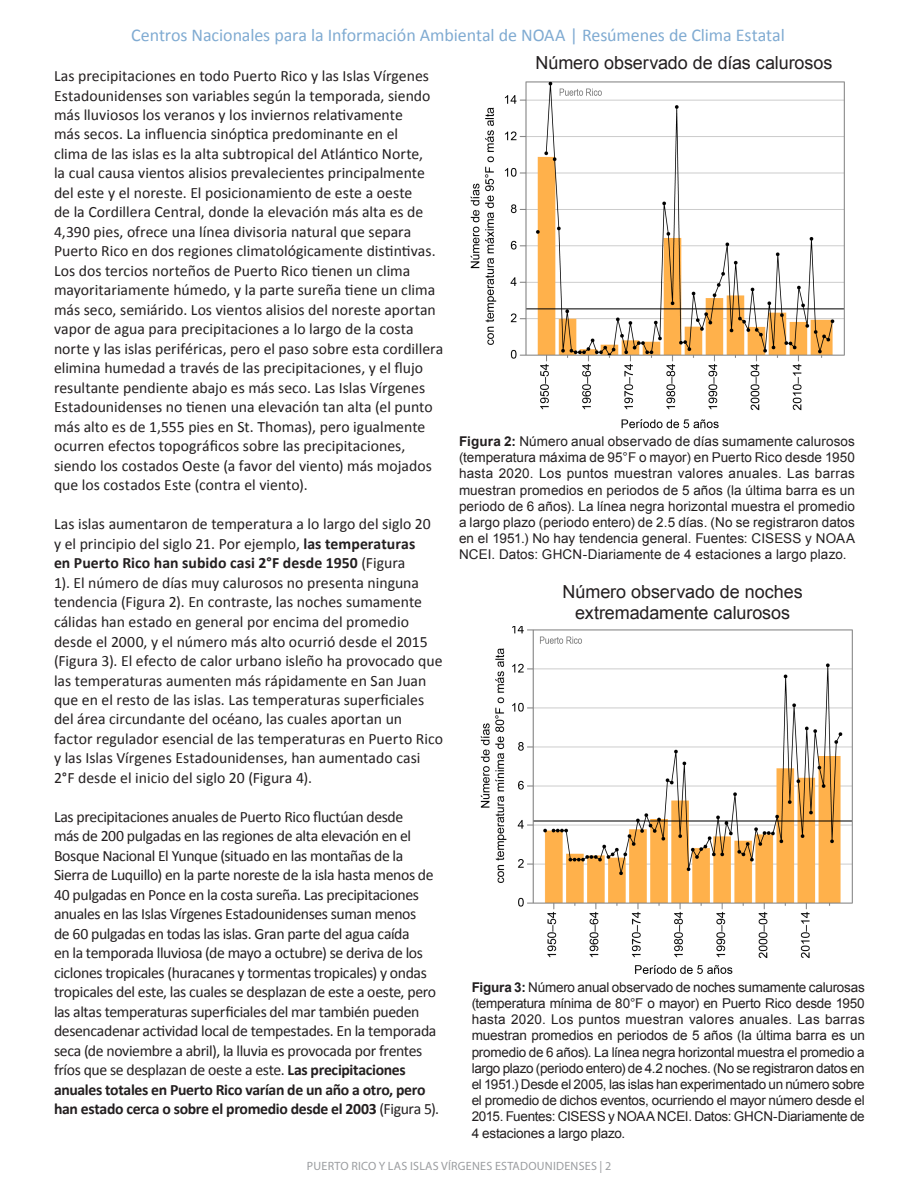
<style>
.page{position:relative;width:918px;height:1188px;background:#fff}
.page>*{position:absolute;margin:0;border:0;box-sizing:border-box;transform-origin:0 0}
.Title-Figure_BLACK{font:18px/21.6px "Arial";letter-spacing:-.005em;color:#231f20;text-align:center}
.t1{font:18px "Calibri";letter-spacing:-.005em;color:#80abd2}
.Body{font:15.75px/19.5px "Calibri";color:#231f20}
.Body_tight{font:15.75px/19.5px "Calibri";letter-spacing:-.025em;color:#231f20}
.Figure_Caption__tigh{font:13.5px/16.2px "Arial";letter-spacing:-.02em;color:#231f20;text-align:justify}
.Figure_Caption{font:13.5px/16.2px "Arial";letter-spacing:.01em;color:#231f20;text-align:justify}
.t2{font:12px "Myriad Pro";letter-spacing:.02em;color:#9b9da0}
.s1{font-weight:700}
</style>
<div class="page">
<img style="left:470px;top:81px;width:375px;height:348px">
<img style="left:480px;top:626px;width:372px;height:348px">
<p class="t1" style="left:131px;top:23px;width:655px">Centros Nacionales para la Información Ambiental de NOAA | Resúmenes de Clima Estatal</p>
<p class="Body" style="left:54px;top:66px;width:391px">Las precipitaciones en todo Puerto Rico y las Islas Vírgenes Estadounidenses son variables según la temporada, siendo más lluviosos los veranos y los inviernos relativamente<br>más secos. La influencia sinóptica predominante en el<br>clima de las islas es la alta subtropical del Atlántico Norte,<br>la cual causa vientos alisios prevalecientes principalmente del este y el noreste. El posicionamiento de este a oeste<br>de la Cordillera Central, donde la elevación más alta es de 4,390 pies, ofrece una línea divisoria natural que separa Puerto Rico en dos regiones climatológicamente distintivas.<br>Los dos tercios norteños de Puerto Rico tienen un clima mayoritariamente húmedo, y la parte sureña tiene un clima más seco, semiárido. Los vientos alisios del noreste aportan vapor de agua para precipitaciones a lo largo de la costa norte y las islas periféricas, pero el paso sobre esta cordillera elimina humedad a través de las precipitaciones, y el flujo resultante pendiente abajo es más seco. Las Islas Vírgenes Estadounidenses no tienen una elevación tan alta (el punto más alto es de 1,555 pies en St. Thomas), pero igualmente ocurren efectos topográficos sobre las precipitaciones, siendo los costados Oeste (a favor del viento) más mojados que los costados Este (contra el viento).</p>
<p class="Body" style="left:54px;top:515px;width:391px">Las islas aumentaron de temperatura a lo largo del siglo 20<br>y el principio del siglo 21. Por ejemplo, <span class="s1">las temperaturas<br>en Puerto Rico han subido casi 2°F desde 1950</span> (Figura<br>1). El número de días muy calurosos no presenta ninguna tendencia (Figura 2). En contraste, las noches sumamente cálidas han estado en general por encima del promedio desde el 2000, y el número más alto ocurrió desde el 2015 (Figura 3). El efecto de calor urbano isleño ha provocado que las temperaturas aumenten más rápidamente en San Juan que en el resto de las islas. Las temperaturas superficiales del área circundante del océano, las cuales aportan un factor regulador esencial de las temperaturas en Puerto Rico y las Islas Vírgenes Estadounidenses, han aumentado casi 2°F desde el inicio del siglo 20 (Figura 4).</p>
<p class="Body_tight" style="left:54px;top:807px;width:387px">Las precipitaciones anuales de Puerto Rico fluctúan desde<br>más de 200 pulgadas en las regiones de alta elevación en el Bosque Nacional El Yunque (situado en las montañas de la Sierra de Luquillo) en la parte noreste de la isla hasta menos de 40 pulgadas en Ponce en la costa sureña. Las precipitaciones anuales en las Islas Vírgenes Estadounidenses suman menos<br>de 60 pulgadas en todas las islas. Gran parte del agua caída<br>en la temporada lluviosa (de mayo a octubre) se deriva de los ciclones tropicales (huracanes y tormentas tropicales) y ondas tropicales del este, las cuales se desplazan de este a oeste, pero las altas temperaturas superficiales del mar también pueden desencadenar actividad local de tempestades. En la temporada seca (de noviembre a abril), la lluvia es provocada por frentes fríos que se desplazan de oeste a este. <span class="s1">Las precipitaciones anuales totales en Puerto Rico varían de un año a otro, pero han estado cerca o sobre el promedio desde el 2003</span> (Figura 5).</p>
<p class="Title-Figure_BLACK" style="left:536px;top:52px;width:298px">Número observado de días calurosos</p>
<p class="Figure_Caption" style="left:459px;top:433px;width:398px"><span class="s1">Figura 2:</span> Número anual observado de días sumamente calurosos (temperatura máxima de 95°F o mayor) en Puerto Rico desde 1950 hasta 2020. Los puntos muestran valores anuales. Las barras muestran promedios en periodos de 5 años (la última barra es un periodo de 6 años). La línea negra horizontal muestra el promedio a largo plazo (periodo entero) de 2.5 días. (No se registraron datos en el 1951.) No hay tendencia general. Fuentes: CISESS y NOAA NCEI. Datos: GHCN-Diariamente de 4 estaciones a largo plazo.</p>
<p class="Title-Figure_BLACK" style="left:563px;top:581px;width:242px">Número observado de noches extremadamente calurosos</p>
<p class="Figure_Caption__tigh" style="left:472px;top:979px;width:395px"><span class="s1">Figura 3:</span> Número anual observado de noches sumamente calurosas (temperatura mínima de 80°F o mayor) en Puerto Rico desde 1950 hasta 2020. Los puntos muestran valores anuales. Las barras muestran promedios en periodos de 5 años (la última barra es un promedio de 6 años). La línea negra horizontal muestra el promedio a largo plazo (periodo entero) de 4.2 noches. (No se registraron datos en el 1951.) Desde el 2005, las islas han experimentado un número sobre el promedio de dichos eventos, ocurriendo el mayor número desde el 2015. Fuentes: CISESS y NOAA NCEI. Datos: GHCN-Diariamente de 4 estaciones a largo plazo.</p>
<p class="t2" style="left:307px;top:1159px;width:306px">PUERTO RICO Y LAS ISLAS VÍRGENES ESTADOUNIDENSES | 2</p>
</div>
